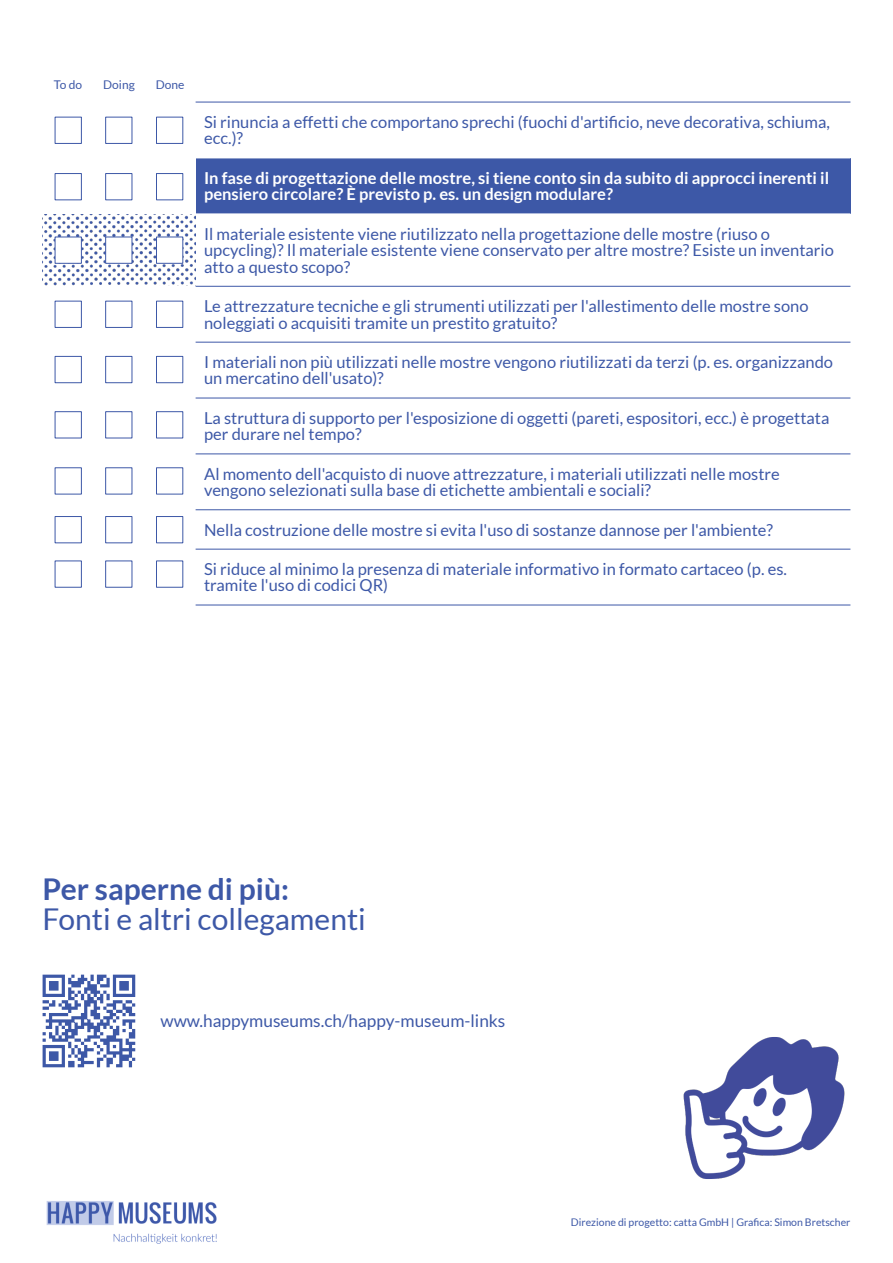
<style>
.page{position:relative;width:893px;height:1263px;background:#fff}
.page>*{position:absolute;margin:0;border:0;box-sizing:border-box;transform-origin:0 0}
.t1{font:30px "Lato";color:#3d58a7}
.t2{font:700 30px "Lato";color:#3d58a7}
.t3{font:17.25px "Lato";color:#3d58a7}
.t4{font:16.5px "Lato";color:#3d58a7}
.t5{font:700 16.5px "Lato";color:#fff}
.t6{font:12px "Lato";color:#3d58a7}
.t7{font:10.5px "Lato";color:#3d58a7}
</style>
<div class="page">
<div style="left:196px;top:158px;width:654px;height:56px;background:#3d58a7"></div>
<hr style="left:196px;top:213px;width:654px;height:1px;background:#fff">
<hr style="left:196px;top:102px;width:654px;height:1px;background:#3d58a7">
<hr style="left:196px;top:286px;width:654px;height:1px;background:#3d58a7">
<hr style="left:196px;top:342px;width:654px;height:1px;background:#3d58a7">
<hr style="left:196px;top:398px;width:654px;height:1px;background:#3d58a7">
<hr style="left:196px;top:453px;width:654px;height:1px;background:#3d58a7">
<hr style="left:196px;top:509px;width:654px;height:1px;background:#3d58a7">
<hr style="left:196px;top:549px;width:654px;height:1px;background:#3d58a7">
<hr style="left:196px;top:604px;width:654px;height:1px;background:#3d58a7">
<div style="left:55px;top:117px;width:27px;height:27px;background:#fff;border:1px solid #3d58a7"></div>
<div style="left:105px;top:117px;width:27px;height:27px;background:#fff;border:1px solid #3d58a7"></div>
<div style="left:156px;top:117px;width:27px;height:27px;background:#fff;border:1px solid #3d58a7"></div>
<div style="left:55px;top:173px;width:27px;height:27px;background:#fff;border:1px solid #3d58a7"></div>
<div style="left:105px;top:173px;width:27px;height:27px;background:#fff;border:1px solid #3d58a7"></div>
<div style="left:156px;top:173px;width:27px;height:27px;background:#fff;border:1px solid #3d58a7"></div>
<img style="left:43px;top:215px;width:153px;height:70px">
<div style="left:55px;top:237px;width:27px;height:27px;background:#fff;border:1px solid #3d58a7"></div>
<div style="left:105px;top:237px;width:27px;height:27px;background:#fff;border:1px solid #3d58a7"></div>
<div style="left:156px;top:237px;width:27px;height:27px;background:#fff;border:1px solid #3d58a7"></div>
<div style="left:55px;top:301px;width:27px;height:27px;background:#fff;border:1px solid #3d58a7"></div>
<div style="left:105px;top:301px;width:27px;height:27px;background:#fff;border:1px solid #3d58a7"></div>
<div style="left:156px;top:301px;width:27px;height:27px;background:#fff;border:1px solid #3d58a7"></div>
<div style="left:55px;top:356px;width:27px;height:27px;background:#fff;border:1px solid #3d58a7"></div>
<div style="left:105px;top:356px;width:27px;height:27px;background:#fff;border:1px solid #3d58a7"></div>
<div style="left:156px;top:356px;width:27px;height:27px;background:#fff;border:1px solid #3d58a7"></div>
<div style="left:55px;top:411px;width:27px;height:27px;background:#fff;border:1px solid #3d58a7"></div>
<div style="left:105px;top:411px;width:27px;height:27px;background:#fff;border:1px solid #3d58a7"></div>
<div style="left:156px;top:411px;width:27px;height:27px;background:#fff;border:1px solid #3d58a7"></div>
<div style="left:55px;top:467px;width:27px;height:27px;background:#fff;border:1px solid #3d58a7"></div>
<div style="left:105px;top:467px;width:27px;height:27px;background:#fff;border:1px solid #3d58a7"></div>
<div style="left:156px;top:467px;width:27px;height:27px;background:#fff;border:1px solid #3d58a7"></div>
<div style="left:55px;top:561px;width:27px;height:27px;background:#fff;border:1px solid #3d58a7"></div>
<div style="left:105px;top:561px;width:27px;height:27px;background:#fff;border:1px solid #3d58a7"></div>
<div style="left:156px;top:561px;width:27px;height:27px;background:#fff;border:1px solid #3d58a7"></div>
<div style="left:55px;top:516px;width:27px;height:27px;background:#fff;border:1px solid #3d58a7"></div>
<div style="left:105px;top:516px;width:27px;height:27px;background:#fff;border:1px solid #3d58a7"></div>
<div style="left:156px;top:516px;width:27px;height:27px;background:#fff;border:1px solid #3d58a7"></div>
<img style="left:46px;top:1201px;width:171px;height:43px">
<img style="left:683px;top:1037px;width:162px;height:142px">
<svg style="left:43px;top:975px;width:92px;height:92px"></svg>
<p class="t6" style="left:54px;top:80px;width:30px">To do</p>
<p class="t6" style="left:103px;top:80px;width:33px">Doing</p>
<p class="t6" style="left:156px;top:80px;width:30px">Done</p>
<p class="t4" style="left:204px;top:115px;width:627px">Si rinuncia a effetti che comportano sprechi (fuochi d'artificio, neve decorativa, schiuma,</p>
<p class="t4" style="left:204px;top:131px;width:41px">ecc.)?</p>
<p class="t5" style="left:204px;top:170px;width:627px">In fase di progettazione delle mostre, si tiene conto sin da subito di approcci inerenti il</p>
<p class="t5" style="left:204px;top:187px;width:410px">pensiero circolare? È previsto p. es. un design modulare?</p>
<p class="t4" style="left:204px;top:226px;width:567px">Il materiale esistente viene riutilizzato nella progettazione delle mostre (riuso o</p>
<p class="t4" style="left:204px;top:243px;width:631px">upcycling)? Il materiale esistente viene conservato per altre mostre? Esiste un inventario</p>
<p class="t4" style="left:204px;top:259px;width:148px">atto a questo scopo?</p>
<p class="t4" style="left:204px;top:299px;width:606px">Le attrezzature tecniche e gli strumenti utilizzati per l'allestimento delle mostre sono</p>
<p class="t4" style="left:204px;top:315px;width:355px">noleggiati o acquisiti tramite un prestito gratuito?</p>
<p class="t4" style="left:204px;top:355px;width:630px">I materiali non più utilizzati nelle mostre vengono riutilizzati da terzi (p. es. organizzando</p>
<p class="t4" style="left:204px;top:371px;width:181px">un mercatino dell'usato)?</p>
<p class="t4" style="left:204px;top:410px;width:627px">La struttura di supporto per l'esposizione di oggetti (pareti, espositori, ecc.) è progettata</p>
<p class="t4" style="left:204px;top:427px;width:159px">per durare nel tempo?</p>
<p class="t4" style="left:204px;top:466px;width:577px">Al momento dell'acquisto di nuove attrezzature, i materiali utilizzati nelle mostre</p>
<p class="t4" style="left:204px;top:483px;width:449px">vengono selezionati sulla base di etichette ambientali e sociali?</p>
<p class="t4" style="left:204px;top:522px;width:570px">Nella costruzione delle mostre si evita l'uso di sostanze dannose per l'ambiente?</p>
<p class="t4" style="left:204px;top:562px;width:584px">Si riduce al minimo la presenza di materiale informativo in formato cartaceo (p. es.</p>
<p class="t4" style="left:204px;top:578px;width:186px">tramite l'uso di codici QR)</p>
<p class="t2" style="left:43px;top:875px;width:248px">Per saperne di più:</p>
<p class="t1" style="left:43px;top:905px;width:325px">Fonti e altri collegamenti</p>
<p class="t3" style="left:160px;top:1013px;width:346px">www.happymuseums.ch/happy-museum-links</p>
<p class="t7" style="left:571px;top:1218px;width:281px">Direzione di progetto: catta GmbH | Grafica: Simon Bretscher</p>
</div>
